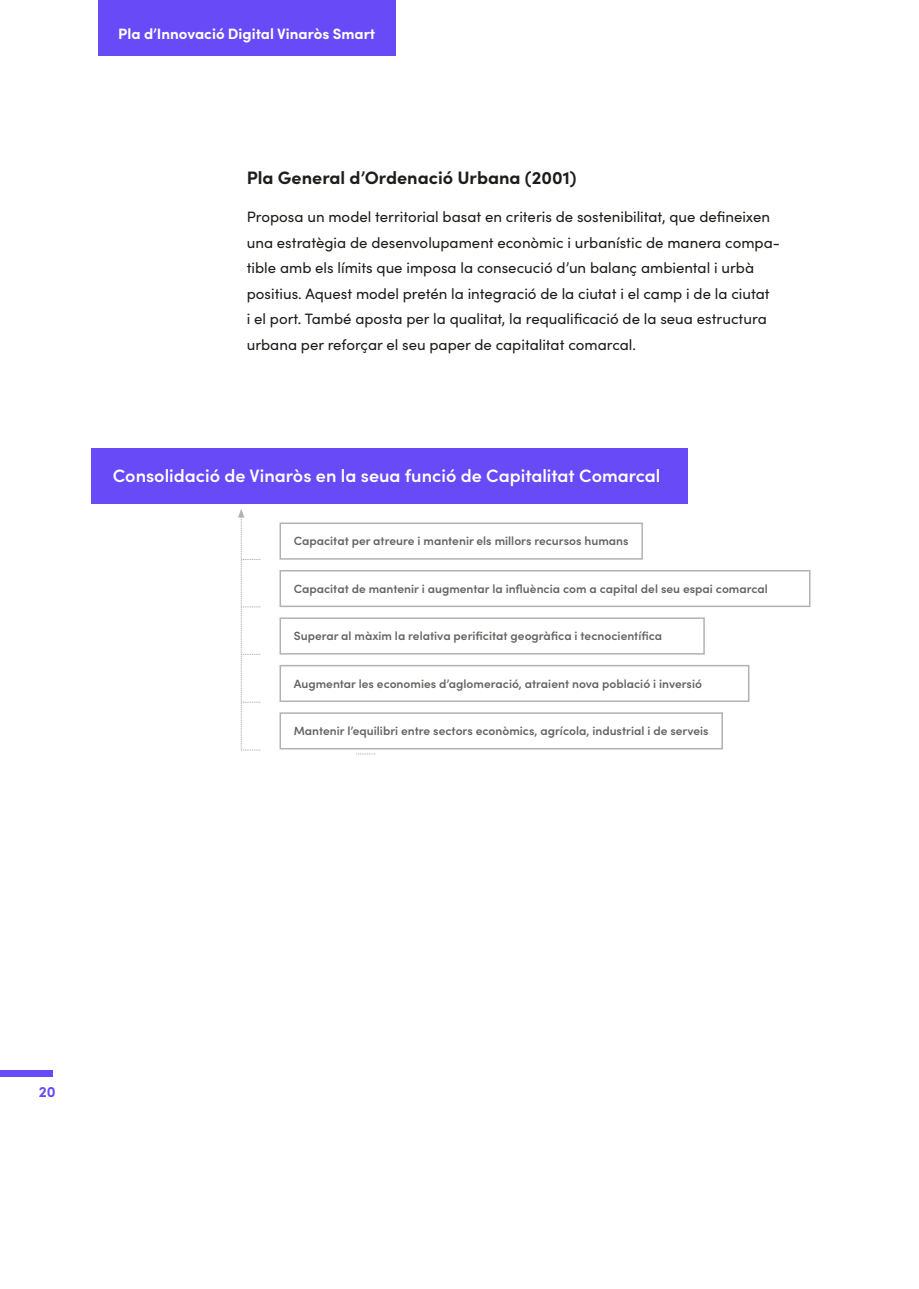
<style>
.page{position:relative;width:919px;height:1289px;background:#fff}
.page>*{position:absolute;margin:0;border:0;box-sizing:border-box;transform-origin:0 0}
.t1{font:600 18px "Sofia Pro";color:#fff}
.t2{font:700 18px "Sofia Pro";color:#1d1d1b}
.t3{font:15px/25.5px "Sofia Pro";color:#1d1d1b}
.t4{font:700 15px "Sofia Pro";color:#fff}
.t5{font:700 15px "Sofia Pro";color:#694af7}
.t6{font:600 12px "Sofia Pro";color:#646463}
</style>
<div class="page">
<div style="left:98px;top:0;width:297px;height:55px;background:#694af7"></div>
<div style="left:0;top:1069px;width:52px;height:7px;background:#694af7"></div>
<div style="left:279px;top:522px;width:364px;height:37px;border:2px solid #b2b2b2"></div>
<div style="left:279px;top:570px;width:531px;height:37px;border:2px solid #b2b2b2"></div>
<div style="left:279px;top:617px;width:425px;height:37px;border:2px solid #b2b2b2"></div>
<div style="left:279px;top:665px;width:470px;height:37px;border:2px solid #b2b2b2"></div>
<div style="left:92px;top:448px;width:596px;height:55px;background:#694af7"></div>
<div style="left:279px;top:712px;width:444px;height:37px;border:2px solid #b2b2b2"></div>
<svg style="left:356px;top:753px;width:19px;height:1px"></svg>
<svg style="left:238px;top:509px;width:22px;height:241px"></svg>
<p class="t4" style="left:118px;top:22px;width:258px">Pla d’Innovació Digital Vinaròs Smart</p>
<p class="t2" style="left:247px;top:163px;width:331px">Pla General d’Ordenació Urbana (2001)</p>
<p class="t3" style="left:247px;top:203px;width:534px">Proposa un model territorial basat en criteris de sostenibilitat, que defineixen una estratègia de desenvolupament econòmic i urbanístic de manera compa&shy;tible amb els límits que imposa la consecució d’un balanç ambiental i urbà positius. Aquest model pretén la integració de la ciutat i el camp i de la ciutat<br>i el port. També aposta per la qualitat, la requalificació de la seua estructura urbana per reforçar el seu paper de capitalitat comarcal.</p>
<p class="t1" style="left:113px;top:462px;width:549px">Consolidació de Vinaròs en la seua funció de Capitalitat Comarcal</p>
<p class="t6" style="left:294px;top:532px;width:336px">Capacitat per atreure i mantenir els millors recursos humans</p>
<p class="t6" style="left:294px;top:579px;width:475px">Capacitat de mantenir i augmentar la influència com a capital del seu espai comarcal</p>
<p class="t6" style="left:294px;top:627px;width:370px">Superar al màxim la relativa perificitat geogràfica i tecnocientífica</p>
<p class="t6" style="left:294px;top:674px;width:409px">Augmentar les economies d’aglomeració, atraient nova població i inversió</p>
<p class="t6" style="left:294px;top:722px;width:416px">Mantenir l’equilibri entre sectors econòmics, agrícola, industrial i de serveis</p>
<p class="t5" style="left:39px;top:1080px;width:18px">20</p>
</div>
